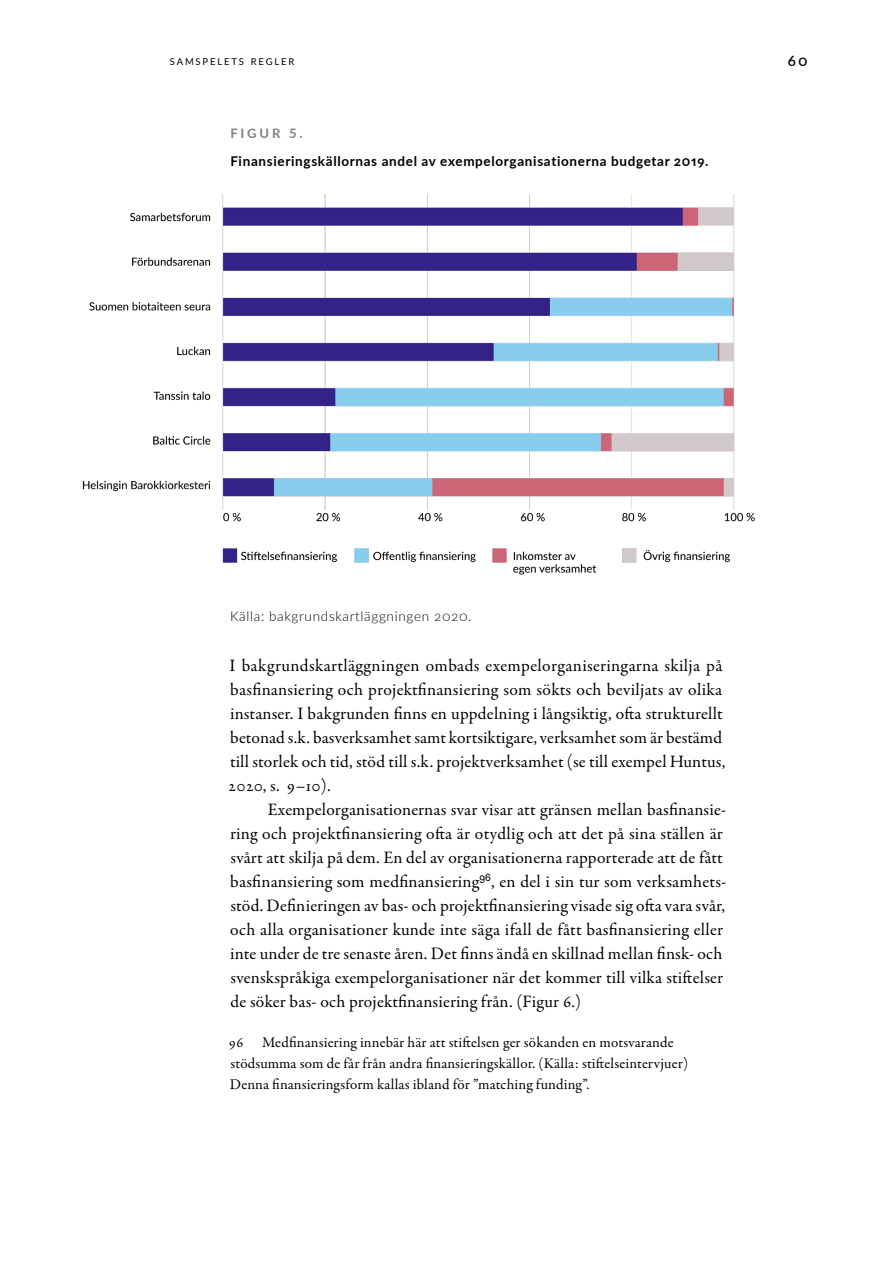
<style>
.page{position:relative;width:893px;height:1263px;background:#fff}
.page>*{position:absolute;margin:0;border:0;box-sizing:border-box;transform-origin:0 0}
.PALSTA{font:17.55px/24px "Garamond Premr Pro";letter-spacing:.01em;color:#000}
.PALSTA_EISIS{font:17.55px/24px "Garamond Premr Pro";letter-spacing:.01em;color:#000}
.alaviite{font:15px/21px "Garamond Premr Pro";letter-spacing:.01em;color:#000}
.t1{font:600 15px "Lato";color:#000}
.taulukko_OTSIKKO{font:700 13.5px "Lato";letter-spacing:.05em;color:#000}
.taulukko_OTS_lähde{font:300 13.5px "Lato";letter-spacing:.05em;color:#000}
.taulukko_NUMERO{font:700 13.05px "Lato";letter-spacing:.215em;color:#808080}
.t2{font:9.45px "Lato";letter-spacing:.195em;color:#000}
</style>
<div class="page">
<img style="left:82px;top:195px;width:673px;height:380px">
<p class="t2" style="left:170px;top:55px;width:126px">SAMSPELETS REGLER</p>
<p class="t1" style="left:788px;top:50px;width:21px">60</p>
<p class="taulukko_NUMERO" style="left:230px;top:124px;width:74px">FIGUR 5.</p>
<p class="taulukko_OTSIKKO" style="left:230px;top:151px;width:479px">Finansieringskällornas andel av exempelorganisationerna budgetar 2019.</p>
<p class="taulukko_OTS_lähde" style="left:230px;top:606px;width:243px">Källa: bakgrundskartläggningen 2020.</p>
<p class="PALSTA_EISIS" style="left:229px;top:654px;width:498px">I bakgrundskartläggningen ombads exempelorganiseringarna skilja på basfinansiering och projektfinansiering som sökts och beviljats av olika instanser. I bakgrunden finns en uppdelning i långsiktig, ofta strukturellt betonad s.k. basverksamhet samt kortsiktigare, verksamhet som är bestämd till storlek och tid, stöd till s.k. projektverksamhet (se till exempel Huntus, 2020, s. 9–10).</p>
<p class="PALSTA" style="left:230px;top:798px;width:498px;text-indent:38px">Exempelorganisationernas svar visar att gränsen mellan basfinansie&shy;ring och projektfinansiering ofta är otydlig och att det på sina ställen är svårt att skilja på dem. En del av organisationerna rapporterade att de fått basfinansiering som medfinansiering<sup>96</sup>, en del i sin tur som verksamhets&shy;stöd. Definieringen av bas- och projektfinansiering visade sig ofta vara svår, och alla organisationer kunde inte säga ifall de fått basfinansiering eller inte under de tre senaste åren. Det finns ändå en skillnad mellan finsk- och svenskspråkiga exempelorganisationer när det kommer till vilka stiftelser de söker bas- och projektfinansiering från. (Figur 6.)</p>
<p class="alaviite" style="left:229px;top:1032px;width:461px">96 Medfinansiering innebär här att stiftelsen ger sökanden en motsvarande stödsumma som de får från andra finansieringskällor. (Källa: stiftelseintervjuer)<br>Denna finansieringsform kallas ibland för ”matching funding”.</p>
</div>
